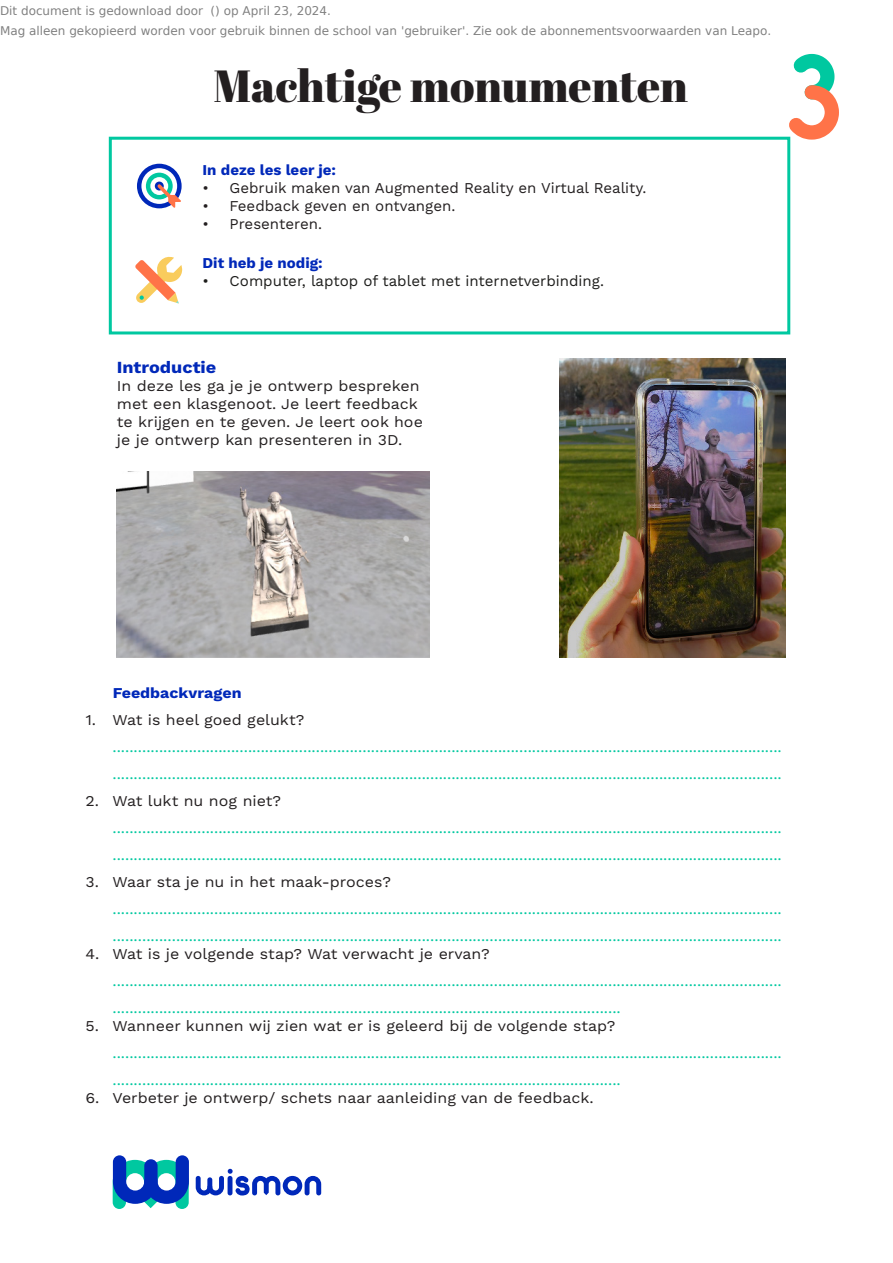
<style>
.page{position:relative;width:893px;height:1263px;background:#fff}
.page>*{position:absolute;margin:0;border:0;box-sizing:border-box;transform-origin:0 0}
.Alineastijl_1{font:45px "Abril Fatface";color:#231f20}
.t1{font:700 16.95px "Work Sans";color:#0028b9;scale:1.06 1}
.t2{font:15px/27px "Work Sans";color:#00c8a0;scale:1.06 1}
.t3{font:15px/18px "Work Sans";color:#231f20;scale:1.06 1}
.t4{font:15px "Work Sans";color:#231f20}
.t5{font:15px "Work Sans";color:#1d1d1b}
.Alineastijl_1-2{font:700 15px "Work Sans";color:#0028b9}
.Alineastijl_1-3{font:700 15px "Work Sans";color:#0028b9;scale:1.06 1}
.t6{font:12px/20.4px "DejaVu Sans";color:rgb(0 0 0/.5)}
.s1{color:#231f20}
</style>
<div class="page">
<div style="left:109px;top:137px;width:681px;height:197px;border:3px solid #00c8a0"></div>
<img style="left:116px;top:471px;width:314px;height:187px">
<img style="left:559px;top:359px;width:227px;height:299px">
<svg style="left:789px;top:54px;width:50px;height:86px"></svg>
<svg style="left:113px;top:1155px;width:76px;height:54px"></svg>
<svg style="left:196px;top:1169px;width:125px;height:26px"></svg>
<div style="left:137px;top:164px;width:45px;height:44px;background:#0028b9;border-radius:50%"></div>
<svg style="left:141px;top:168px;width:36px;height:36px"></svg>
<div style="left:146px;top:173px;width:27px;height:26px;background:#00c8a0;border-radius:50%"></div>
<svg style="left:150px;top:177px;width:18px;height:18px"></svg>
<svg style="left:154px;top:181px;width:27px;height:27px"></svg>
<svg style="left:135px;top:257px;width:47px;height:46px"></svg>
<p class="t6" style="left:0;top:0;width:773px">Dit document is gedownload door () op April 23, 2024.<br>Mag alleen gekopieerd worden voor gebruik binnen de school van 'gebruiker'. Zie ook de abonnementsvoorwaarden van Leapo.</p>
<p class="Alineastijl_1" style="left:213px;top:54px;width:476px">Machtige monumenten</p>
<p class="Alineastijl_1-2" style="left:203px;top:161px;width:135px">In deze les leer je:</p>
<p class="t4" style="left:203px;top:179px;width:445px">• Gebruik maken van Augmented Reality en Virtual Reality.</p>
<p class="t4" style="left:203px;top:197px;width:254px">• Feedback geven en ontvangen.</p>
<p class="t4" style="left:203px;top:215px;width:121px">• Presenteren.</p>
<p class="Alineastijl_1-2" style="left:203px;top:254px;width:122px">Dit heb je nodig:</p>
<p class="t5" style="left:203px;top:272px;width:403px">• Computer, laptop of tablet met internetverbinding.</p>
<p class="t1" style="left:117px;top:357px;width:95px">Introductie</p>
<p class="t3" style="left:117px;top:377px;width:290px">In deze les ga je je ontwerp bespreken met een klasgenoot. Je leert feedback te krijgen en te geven. Je leert ook hoe je je ontwerp kan presenteren in 3D.</p>
<p class="Alineastijl_1-3" style="left:113px;top:684px;width:123px">Feedbackvragen</p>
<p class="t2" style="left:112px;top:707px;width:633px;text-indent:-27px"><span class="s1">1. Wat is heel goed gelukt? </span>.............................................................................................................................................................. ..............................................................................................................................................................</p>
<p class="t2" style="left:112px;top:788px;width:633px;text-indent:-27px"><span class="s1">2. Wat lukt nu nog niet? </span>.............................................................................................................................................................. ..............................................................................................................................................................</p>
<p class="t2" style="left:112px;top:869px;width:633px;text-indent:-27px"><span class="s1">3. Waar sta je nu in het maak-proces? </span>.............................................................................................................................................................. ..............................................................................................................................................................</p>
<p class="t2" style="left:112px;top:941px;width:633px;text-indent:-27px"><span class="s1">4. Wat is je volgende stap? Wat verwacht je ervan? </span>.............................................................................................................................................................. ........................................................................................................................</p>
<p class="t2" style="left:112px;top:1013px;width:633px;text-indent:-27px"><span class="s1">5. Wanneer kunnen wij zien wat er is geleerd bij de volgende stap? </span>.............................................................................................................................................................. ........................................................................................................................</p>
<p class="t3" style="left:85px;top:1090px;width:481px">6. Verbeter je ontwerp/ schets naar aanleiding van de feedback.</p>
</div>
